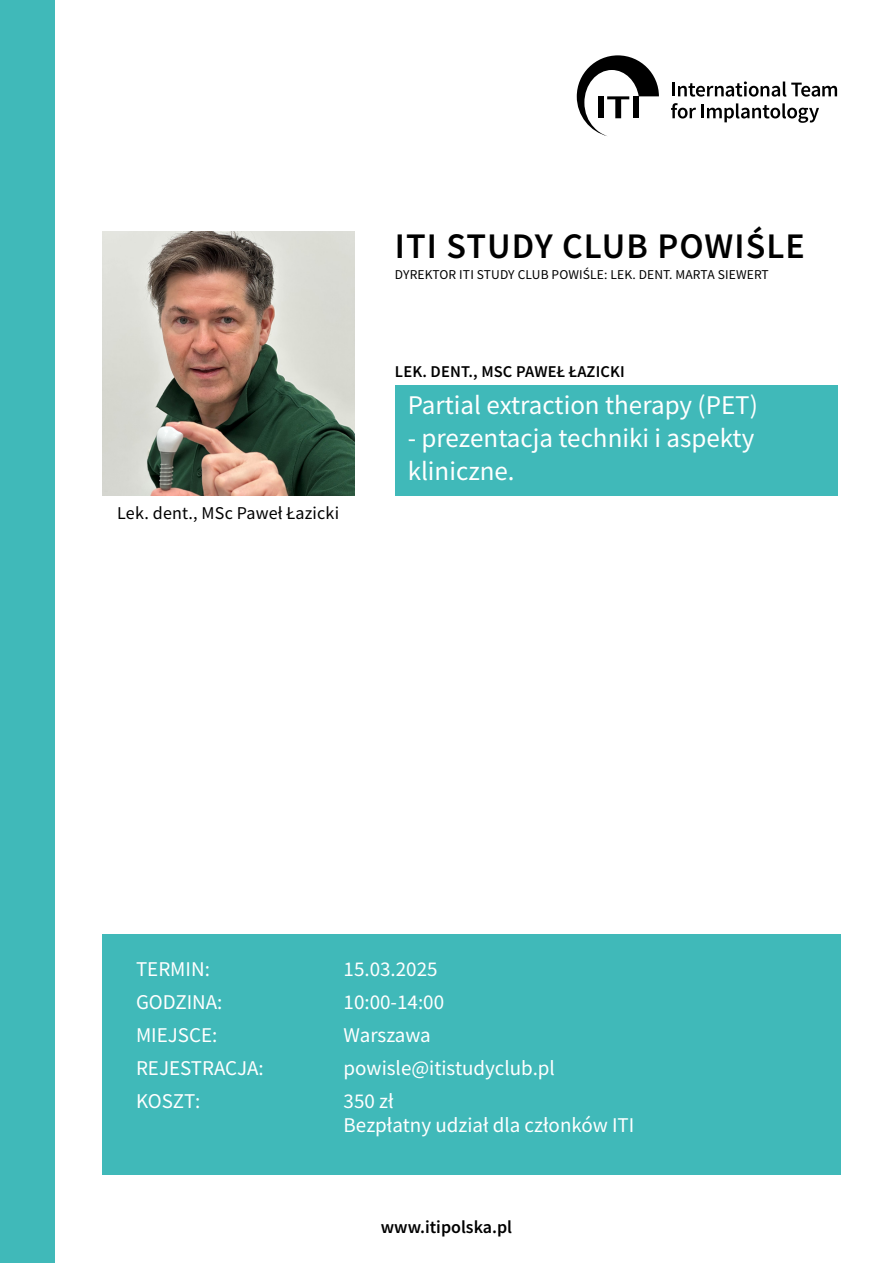
<style>
.page{position:relative;width:893px;height:1263px;background:#fff}
.page>*{position:absolute;margin:0;border:0;box-sizing:border-box;transform-origin:0 0}
.t1{font:600 36px "Source Sans Pro";letter-spacing:.03em;color:#000}
.t2{font:27px/33px "Source Sans Pro";color:#fff}
.t3{font:21px/24px "Source Sans Pro";color:#fff}
.t4{font:18px "Source Sans Pro";letter-spacing:.01em;color:#000}
.t5{font:600 18px "Source Sans Pro";color:#000}
.t6{font:600 16.5px "Source Sans Pro";letter-spacing:.01em;color:#000}
.t7{font:13.5px "Source Sans Pro";letter-spacing:.01em;color:#000}
</style>
<div class="page">
<div style="left:102px;top:934px;width:739px;height:241px;background:#40b9b9"></div>
<div style="left:0;top:0;width:54px;height:1263px;background:#40b9b9"></div>
<svg style="left:577px;top:55px;width:82px;height:81px"></svg>
<svg style="left:672px;top:81px;width:165px;height:16px"></svg>
<svg style="left:671px;top:103px;width:148px;height:20px"></svg>
<div style="left:395px;top:385px;width:443px;height:110px;background:#40b9b9"></div>
<img style="left:102px;top:231px;width:252px;height:264px">
<h1 class="t1" style="left:395px;top:223px;width:411px">ITI STUDY CLUB POWIŚLE</h1>
<p class="t7" style="left:395px;top:266px;width:375px">DYREKTOR ITI STUDY CLUB POWIŚLE: LEK. DENT. MARTA SIEWERT</p>
<p class="t6" style="left:395px;top:361px;width:231px">LEK. DENT., MSC PAWEŁ ŁAZICKI</p>
<p class="t4" style="left:117px;top:501px;width:223px">Lek. dent., MSc Paweł Łazicki</p>
<p class="t2" style="left:408px;top:388px;width:352px">Partial extraction therapy (PET)</p>
<p class="t2" style="left:408px;top:421px;width:348px">- prezentacja techniki i aspekty kliniczne.</p>
<p class="t3" style="left:136px;top:956px;width:75px">TERMIN:</p>
<p class="t3" style="left:344px;top:956px;width:95px">15.03.2025</p>
<p class="t3" style="left:136px;top:989px;width:88px">GODZINA:</p>
<p class="t3" style="left:344px;top:989px;width:102px">10:00-14:00</p>
<p class="t3" style="left:136px;top:1022px;width:83px">MIEJSCE:</p>
<p class="t3" style="left:344px;top:1022px;width:89px">Warszawa</p>
<p class="t3" style="left:136px;top:1055px;width:129px">REJESTRACJA:</p>
<p class="t3" style="left:344px;top:1055px;width:213px">powisle@itistudyclub.pl</p>
<p class="t3" style="left:136px;top:1088px;width:66px">KOSZT:</p>
<p class="t3" style="left:344px;top:1088px;width:292px">350 zł<br>Bezpłatny udział dla członków ITI</p>
<p class="t5" style="left:381px;top:1215px;width:133px">www.itipolska.pl</p>
</div>
